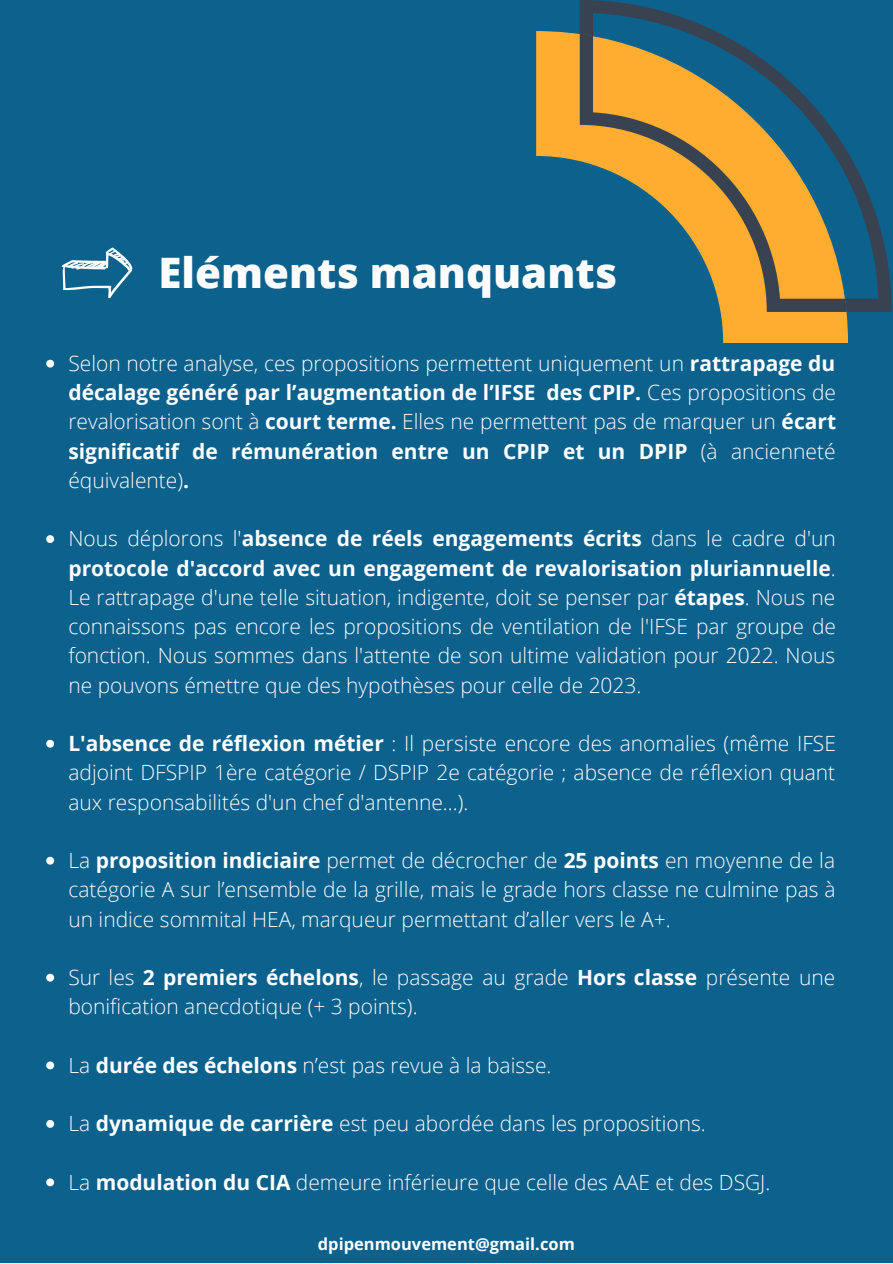
<style>
.page{position:relative;width:893px;height:1264px;background:#fff}
.page>*{position:absolute;margin:0;border:0;box-sizing:border-box;transform-origin:0 0}
.t1{font:800 42px "Open Sans";color:#fdfdfd}
.t2{font:300 21px/29.2px "Open Sans";color:#fdfdfd;text-align:justify}
.t3{font:700 16.5px "Open Sans";color:#fdfdfd}
.s1{font-weight:700}
</style>
<div class="page">
<div style="left:0;top:0;width:892px;height:1262px;background:#0c618d"></div>
<svg style="left:46px;top:360px;width:8px;height:7px"></svg>
<svg style="left:46px;top:535px;width:8px;height:8px"></svg>
<svg style="left:46px;top:739px;width:8px;height:8px"></svg>
<svg style="left:46px;top:856px;width:8px;height:8px"></svg>
<svg style="left:46px;top:973px;width:8px;height:8px"></svg>
<svg style="left:46px;top:1061px;width:8px;height:8px"></svg>
<svg style="left:46px;top:1120px;width:8px;height:7px"></svg>
<svg style="left:46px;top:1178px;width:8px;height:8px"></svg>
<svg style="left:536px;top:31px;width:312px;height:312px"></svg>
<svg style="left:579px;top:0;width:312px;height:312px"></svg>
<svg style="left:579px;top:34px;width:267px;height:278px"></svg>
<svg style="left:62px;top:247px;width:70px;height:51px"></svg>
<h1 class="t1" style="left:158px;top:243px;width:460px">Eléments manquants</h1>
<p class="t2" style="left:68px;top:348px;width:769px">Selon notre analyse, ces propositions permettent uniquement un <span class="s1">rattrapage du décalage généré par l’augmentation de l’IFSE des CPIP.</span> Ces propositions de revalorisation sont à <span class="s1">court terme.</span> Elles ne permettent pas de marquer un <span class="s1">écart significatif de rémunération entre un CPIP et un DPIP</span> (à ancienneté équivalente)<span class="s1">.</span></p>
<p class="t2" style="left:68px;top:523px;width:769px">Nous déplorons l'<span class="s1">absence de réels engagements écrits</span> dans le cadre d'un <span class="s1">protocole d'accord avec un engagement de revalorisation pluriannuelle</span>.<br>Le rattrapage d'une telle situation, indigente, doit se penser par <span class="s1">étapes</span>. Nous ne connaissons pas encore les propositions de ventilation de l'IFSE par groupe de fonction. Nous sommes dans l'attente de son ultime validation pour 2022. Nous ne pouvons émettre que des hypothèses pour celle de 2023.</p>
<p class="t2" style="left:68px;top:728px;width:769px"><span class="s1">L'absence de réflexion métier</span> : Il persiste encore des anomalies (même IFSE adjoint DFSPIP 1ère catégorie / DSPIP 2e catégorie ; absence de réflexion quant aux responsabilités d'un chef d'antenne...).</p>
<p class="t2" style="left:68px;top:845px;width:768px">La <span class="s1">proposition indiciaire</span> permet de décrocher de <span class="s1">25 points</span> en moyenne de la catégorie A sur l’ensemble de la grille, mais le grade hors classe ne culmine pas à un indice sommital HEA, marqueur permettant d’aller vers le A+.</p>
<p class="t2" style="left:68px;top:962px;width:768px">Sur les <span class="s1">2 premiers échelons</span>, le passage au grade <span class="s1">Hors classe</span> présente une bonification anecdotique (+ 3 points).</p>
<p class="t2" style="left:68px;top:1049px;width:484px">La <span class="s1">durée des échelons</span> n’est pas revue à la baisse.</p>
<p class="t2" style="left:68px;top:1108px;width:639px">La <span class="s1">dynamique de carrière</span> est peu abordée dans les propositions.</p>
<p class="t2" style="left:68px;top:1166px;width:703px">La <span class="s1">modulation du CIA</span> demeure inférieure que celle des AAE et des DSGJ.</p>
<p class="t3" style="left:318px;top:1232px;width:258px">dpipenmouvement@gmail.com</p>
</div>
